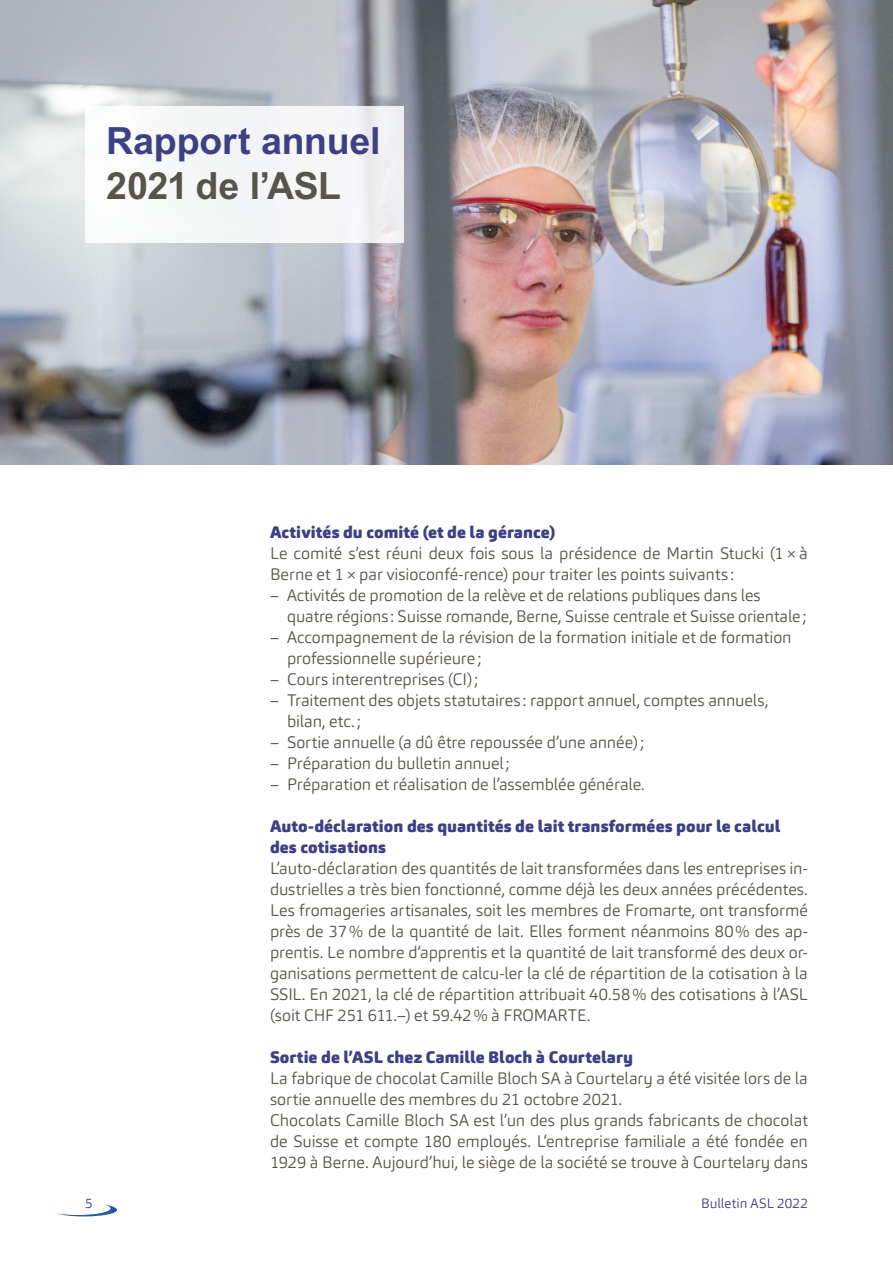
<style>
.page{position:relative;width:893px;height:1263px;background:#fff}
.page>*{position:absolute;margin:0;border:0;box-sizing:border-box;transform-origin:0 0}
.Titel{font:700 37.5px/45px "Arial MT Std";letter-spacing:-.005em;color:#3d4083}
.gt{font:300 16.5px/21px "Carnas";letter-spacing:-.005em;color:#57544b}
.ut{font:900 16.5px/21px "Carnas";letter-spacing:.005em;color:#3d4083}
.t1{font:300 13.5px "Carnas";letter-spacing:.01em;color:#3d4083}
.s1{color:#57544b}
</style>
<div class="page">
<svg style="left:57px;top:1205px;width:60px;height:11px"></svg>
<div style="left:11px;top:1168px;width:94px;height:42px;background:#fff"></div>
<img style="left:0;top:0;width:893px;height:465px">
<div style="left:85px;top:106px;width:319px;height:136px;background:#f6f6f7"></div>
<p class="Titel" style="left:106px;top:118px;width:276px">Rapport annuel<br><span class="s1">2021 de l’ASL</span></p>
<p class="ut" style="left:270px;top:522px;width:287px">Activités du comité (et de la gérance)</p>
<p class="gt" style="left:270px;top:543px;width:539px">Le comité s’est réuni deux fois sous la présidence de Martin Stucki (1×à<br>Berne et 1×par visioconfé-rence) pour traiter les points suivants :</p>
<p class="gt" style="left:287px;top:585px;width:521px;text-indent:-17px">– Activités de promotion de la relève et de relations publiques dans les quatre régions : Suisse romande, Berne, Suisse centrale et Suisse orientale;</p>
<p class="gt" style="left:287px;top:627px;width:506px;text-indent:-17px">– Accompagnement de la révision de la formation initiale et de formation professionnelle supérieure;</p>
<p class="gt" style="left:270px;top:669px;width:210px">– Cours interentreprises (CI);</p>
<p class="gt" style="left:287px;top:690px;width:483px;text-indent:-17px">– Traitement des objets statutaires : rapport annuel, comptes annuels, bilan, etc. ;</p>
<p class="gt" style="left:270px;top:732px;width:375px">– Sortie annuelle (a dû être repoussée d’une année);</p>
<p class="gt" style="left:270px;top:753px;width:241px">– Préparation du bulletin annuel;</p>
<p class="gt" style="left:270px;top:774px;width:376px">– Préparation et réalisation de l’assemblée générale.</p>
<p class="ut" style="left:270px;top:816px;width:512px">Auto-déclaration des quantités de lait transformées pour le calcul des cotisations</p>
<p class="gt" style="left:270px;top:858px;width:539px;text-align:justify">L’auto-déclaration des quantités de lait transformées dans les entreprises in&shy;dustrielles a très bien fonctionné, comme déjà les deux années précédentes.<br>Les fromageries artisanales, soit les membres de Fromarte, ont transformé près de 37% de la quantité de lait. Elles forment néanmoins 80% des ap&shy;prentis. Le nombre d’apprentis et la quantité de lait transformé des deux or&shy;ganisations permettent de calcu-ler la clé de répartition de la cotisation à la SSIL. En 2021, la clé de répartition attribuait 40.58% des cotisations à l’ASL (soit CHF 251 611.–) et 59.42% à FROMARTE.</p>
<p class="ut" style="left:270px;top:1047px;width:365px">Sortie de l’ASL chez Camille Bloch à Courtelary</p>
<p class="gt" style="left:270px;top:1068px;width:539px">La fabrique de chocolat Camille Bloch SA à Courtelary a été visitée lors de la sortie annuelle des membres du 21 octobre 2021.</p>
<p class="gt" style="left:270px;top:1110px;width:539px;text-align:justify">Chocolats Camille Bloch SA est l’un des plus grands fabricants de chocolat de Suisse et compte 180 employés. L’entreprise familiale a été fondée en 1929 à Berne. Aujourd’hui, le siège de la société se trouve à Courtelary dans</p>
<p class="t1" style="left:85px;top:1195px;width:9px">5</p>
<p class="t1" style="left:701px;top:1195px;width:108px">Bulletin ASL 2022</p>
</div>
